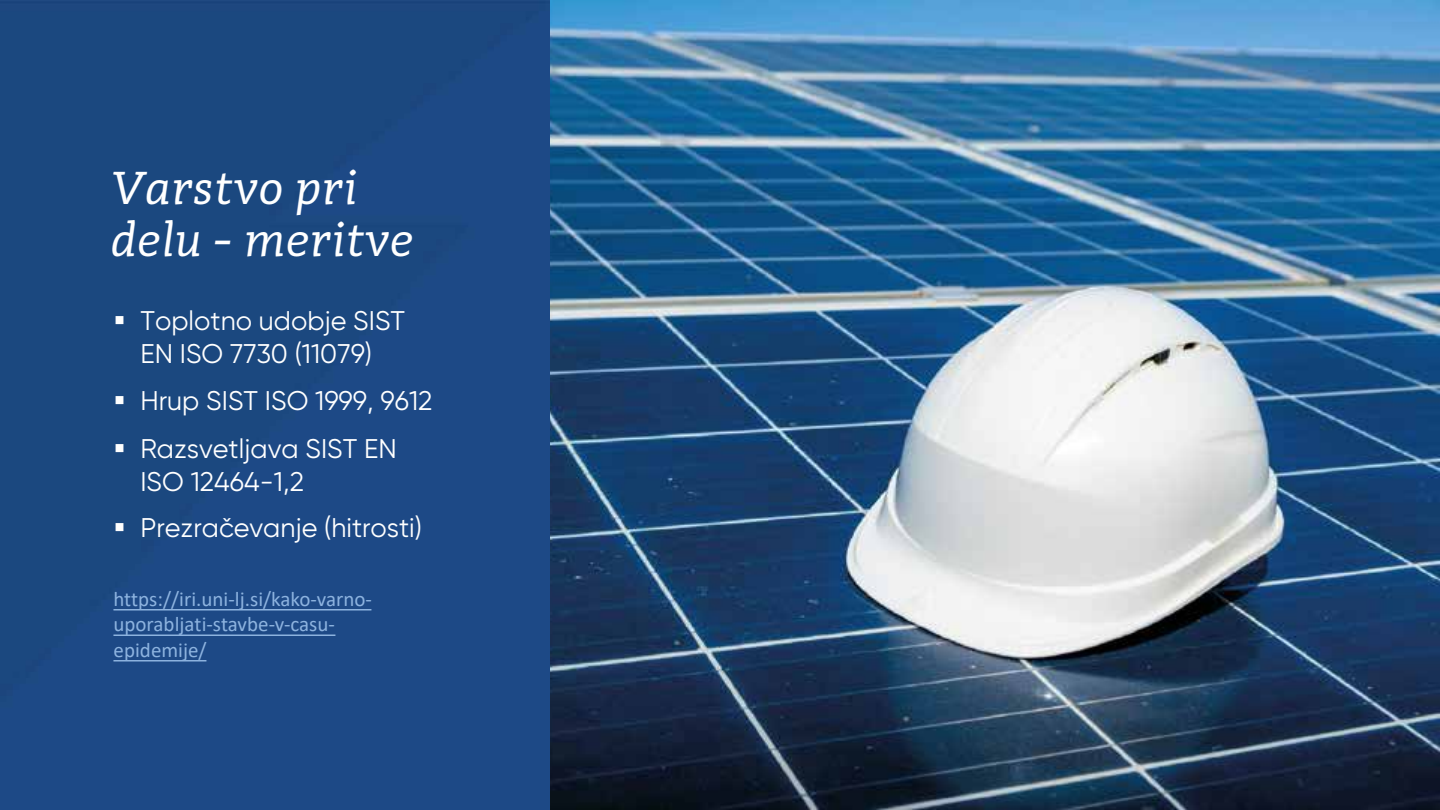
<style>
.page{position:relative;width:1440px;height:810px;background:#fff}
.page>*{position:absolute;margin:0;border:0;box-sizing:border-box;transform-origin:0 0}
.t1{font:italic 48px/51.2px "Adagio Slab";color:#fff}
.t2{font:27px/32.7px "Gilroy";color:#fff}
.t3{font:21px/25.5px "Calibri";color:#8db3df}
</style>
<div class="page">
<img style="left:0;top:0;width:1440px;height:810px">
<img style="left:1255px;top:0;width:185px;height:260px">
<svg style="left:113px;top:609px;width:258px;height:2px"></svg>
<svg style="left:113px;top:635px;width:222px;height:1px"></svg>
<svg style="left:113px;top:660px;width:93px;height:2px"></svg>
<svg style="left:116px;top:316px;width:8px;height:8px"></svg>
<svg style="left:116px;top:396px;width:8px;height:8px"></svg>
<svg style="left:116px;top:444px;width:8px;height:8px"></svg>
<svg style="left:116px;top:523px;width:8px;height:8px"></svg>
<h1 class="t1" style="left:113px;top:163px;width:305px">Varstvo pri delu - meritve</h1>
<p class="t2" style="left:140px;top:304px;width:266px">Toplotno udobje SIST<br>EN ISO 7730 (11079)</p>
<p class="t2" style="left:140px;top:376px;width:293px;line-height:47.8px">Hrup SIST ISO 1999, 9612<br>Razsvetljava SIST EN</p>
<p class="t2" style="left:140px;top:458px;width:283px;line-height:46.5px">ISO 12464-1,2<br>Prezračevanje (hitrosti)</p>
<p class="t3" style="left:113px;top:586px;width:260px">!""#$%&amp;&amp;'(')*+',-.)$'&amp;/0/1,20(+1, *#1(03-.0"',$"0234,2,50$*,<br>4#'647'.4&amp;</p>
</div>
